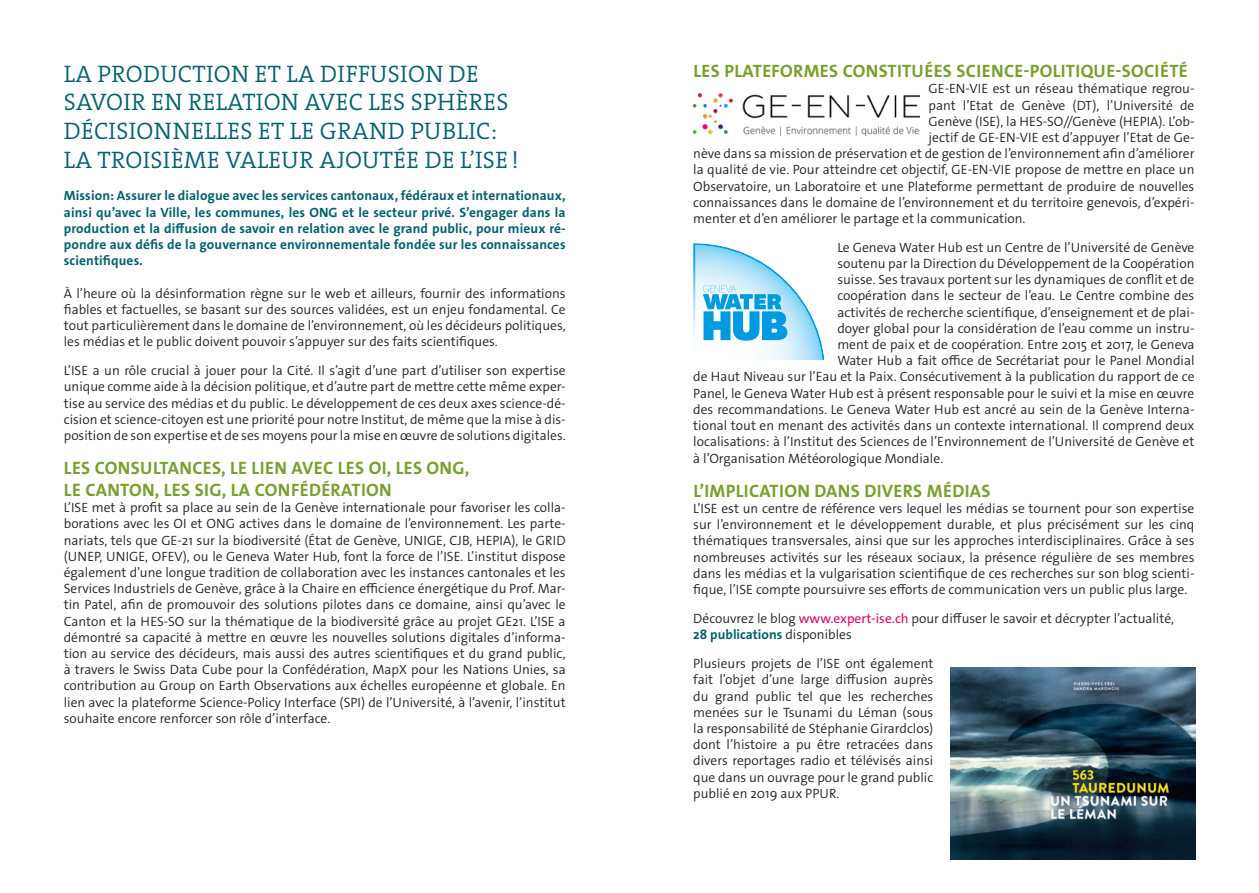
<style>
.page{position:relative;width:1259px;height:893px;background:#fff}
.page>*{position:absolute;margin:0;border:0;box-sizing:border-box;transform-origin:0 0}
.Titre_2{font:24px/28.8px "The Serif HP4 Se Lig";letter-spacing:.015em;color:#04616e}
.Titre_3{font:700 18px/21.6px "The Sans Os F";letter-spacing:.02em;color:#77a02d}
.Txt_courant{font:300 13.5px/16.2px "The Sans Os F";color:#231f20;text-align:justify}
.t1{font:700 13.5px/16.2px "The Sans Os F";letter-spacing:.01em;color:#04616e;text-align:justify}
.s1{font-weight:400;color:#db0a62}
.s2{font-weight:700;color:#04616e}
</style>
<div class="page">
<img style="left:950px;top:668px;width:245px;height:191px">
<img style="left:693px;top:93px;width:226px;height:43px">
<svg style="left:693px;top:243px;width:131px;height:117px"></svg>
<p class="Titre_2" style="left:64px;top:59px;width:456px">LA PRODUCTION ET LA DIFFUSION DE SAVOIR EN RELATION AVEC LES SPHÈRES DÉCISIONNELLES ET LE GRAND PUBLIC:<br>LA TROISIÈME VALEUR AJOUTÉE DE L’ISE !</p>
<p class="t1" style="left:64px;top:188px;width:503px">Mission: Assurer le dialogue avec les services cantonaux, fédéraux et internationaux, ainsi qu’avec la Ville, les communes, les ONG et le secteur privé. S’engager dans la production et la diffusion de savoir en relation avec le grand public, pour mieux ré&shy;pondre aux défis de la gouvernance environnementale fondée sur les connaissances scientifiques.</p>
<p class="Txt_courant" style="left:64px;top:285px;width:503px">À l’heure où la désinformation règne sur le web et ailleurs, fournir des informations fiables et factuelles, se basant sur des sources validées, est un enjeu fondamental. Ce tout particulièrement dans le domaine de l’environnement, où les décideurs politiques, les médias et le public doivent pouvoir s’appuyer sur des faits scientifiques.</p>
<p class="Txt_courant" style="left:64px;top:363px;width:503px">L’ISE a un rôle crucial à jouer pour la Cité. Il s’agit d’une part d’utiliser son expertise unique comme aide à la décision politique, et d’autre part de mettre cette même exper&shy;tise au service des médias et du public. Le développement de ces deux axes science-dé&shy;cision et science-citoyen est une priorité pour notre Institut, de même que la mise à dis&shy;position de son expertise et de ses moyens pour la mise en œuvre de solutions digitales.</p>
<p class="Titre_3" style="left:64px;top:458px;width:407px">LES CONSULTANCES, LE LIEN AVEC LES OI, LES ONG,<br>LE CANTON, LES SIG, LA CONFÉDÉRATION</p>
<p class="Txt_courant" style="left:64px;top:499px;width:503px">L’ISE met à profit sa place au sein de la Genève internationale pour favoriser les colla&shy;borations avec les OI et ONG actives dans le domaine de l’environnement. Les parte&shy;nariats, tels que GE-21 sur la biodiversité (État de Genève, UNIGE, CJB, HEPIA), le GRID (UNEP, UNIGE, OFEV), ou le Geneva Water Hub, font la force de l’ISE. L’institut dispose également d’une longue tradition de collaboration avec les instances cantonales et les Services Industriels de Genève, grâce à la Chaire en efficience énergétique du Prof. Mar&shy;tin Patel, afin de promouvoir des solutions pilotes dans ce domaine, ainsi qu’avec le Canton et la HES-SO sur la thématique de la biodiversité grâce au projet GE21. L’ISE a démontré sa capacité à mettre en œuvre les nouvelles solutions digitales d’informa&shy;tion au service des décideurs, mais aussi des autres scientifiques et du grand public, à travers le Swiss Data Cube pour la Confédération, MapX pour les Nations Unies, sa contribution au Group on Earth Observations aux échelles européenne et globale. En lien avec la plateforme Science-Policy Interface (SPI) de l’Université, à l’avenir, l’institut souhaite encore renforcer son rôle d’interface.</p>
<p class="Titre_3" style="left:693px;top:60px;width:496px">LES PLATEFORMES CONSTITUÉES SCIENCE-POLITIQUE-SOCIÉTÉ</p>
<p class="Txt_courant" style="left:928px;top:81px;width:267px">GE-EN-VIE est un réseau thématique regrou-</p>
<p class="Txt_courant" style="left:928px;top:97px;width:267px">pant l’Etat de Genève (DT), l’Université de</p>
<p class="Txt_courant" style="left:928px;top:113px;width:267px">Genève (ISE), la HES-SO//Genève (HEPIA). L’ob-</p>
<p class="Txt_courant" style="left:928px;top:129px;width:267px">jectif de GE-EN-VIE est d’appuyer l’Etat de Ge-</p>
<p class="Txt_courant" style="left:693px;top:146px;width:503px">nève dans sa mission de préservation et de gestion de l’environnement afin d’améliorer</p>
<p class="Txt_courant" style="left:693px;top:162px;width:502px">la qualité de vie. Pour atteindre cet objectif, GE-EN-VIE propose de mettre en place un</p>
<p class="Txt_courant" style="left:693px;top:178px;width:502px">Observatoire, un Laboratoire et une Plateforme permettant de produire de nouvelles</p>
<p class="Txt_courant" style="left:693px;top:194px;width:503px">connaissances dans le domaine de l’environnement et du territoire genevois, d’expéri-</p>
<p class="Txt_courant" style="left:693px;top:210px;width:334px">menter et d’en améliorer le partage et la communication.</p>
<p class="Txt_courant" style="left:837px;top:239px;width:358px">Le Geneva Water Hub est un Centre de l’Université de Genève</p>
<p class="Txt_courant" style="left:837px;top:256px;width:358px">soutenu par la Direction du Développement de la Coopération</p>
<p class="Txt_courant" style="left:837px;top:272px;width:358px">suisse. Ses travaux portent sur les dynamiques de conflit et de</p>
<p class="Txt_courant" style="left:837px;top:288px;width:358px">coopération dans le secteur de l’eau. Le Centre combine des</p>
<p class="Txt_courant" style="left:837px;top:304px;width:358px">activités de recherche scientifique, d’enseignement et de plai-</p>
<p class="Txt_courant" style="left:837px;top:320px;width:358px">doyer global pour la considération de l’eau comme un instru-</p>
<p class="Txt_courant" style="left:837px;top:337px;width:359px">ment de paix et de coopération. Entre 2015 et 2017, le Geneva</p>
<p class="Txt_courant" style="left:837px;top:353px;width:359px">Water Hub a fait office de Secrétariat pour le Panel Mondial</p>
<p class="Txt_courant" style="left:693px;top:369px;width:503px">de Haut Niveau sur l’Eau et la Paix. Consécutivement à la publication du rapport de ce</p>
<p class="Txt_courant" style="left:693px;top:385px;width:502px">Panel, le Geneva Water Hub est à présent responsable pour le suivi et la mise en œuvre</p>
<p class="Txt_courant" style="left:693px;top:401px;width:503px">des recommandations. Le Geneva Water Hub est ancré au sein de la Genève Interna-</p>
<p class="Txt_courant" style="left:693px;top:418px;width:503px">tional tout en menant des activités dans un contexte international. Il comprend deux</p>
<p class="Txt_courant" style="left:693px;top:434px;width:502px">localisations: à l’Institut des Sciences de l’Environnement de l’Université de Genève et</p>
<p class="Txt_courant" style="left:693px;top:450px;width:251px">à l’Organisation Météorologique Mondiale.</p>
<p class="Titre_3" style="left:693px;top:480px;width:298px">L’IMPLICATION DANS DIVERS MÉDIAS</p>
<p class="Txt_courant" style="left:693px;top:500px;width:503px">L’ISE est un centre de référence vers lequel les médias se tournent pour son expertise sur l’environnement et le développement durable, et plus précisément sur les cinq thématiques transversales, ainsi que sur les approches interdisciplinaires. Grâce à ses nombreuses activités sur les réseaux sociaux, la présence régulière de ses membres dans les médias et la vulgarisation scientifique de ces recherches sur son blog scienti&shy;fique, l’ISE compte poursuivre ses efforts de communication vers un public plus large.</p>
<p class="Txt_courant" style="left:693px;top:610px;width:482px">Découvrez le blog <span class="s1">www.expert-ise.ch</span> pour diffuser le savoir et décrypter l’actualité,<br><span class="s2">28 publications</span> disponibles</p>
<p class="Txt_courant" style="left:693px;top:656px;width:242px">Plusieurs projets de l’ISE ont également fait l’objet d’une large diffusion auprès du grand public tel que les recherches menées sur le Tsunami du Léman (sous la responsabilité de Stéphanie Girardclos) dont l’histoire a pu être retracées dans divers reportages radio et télévisés ainsi que dans un ouvrage pour le grand public publié en 2019 aux PPUR.</p>
</div>
